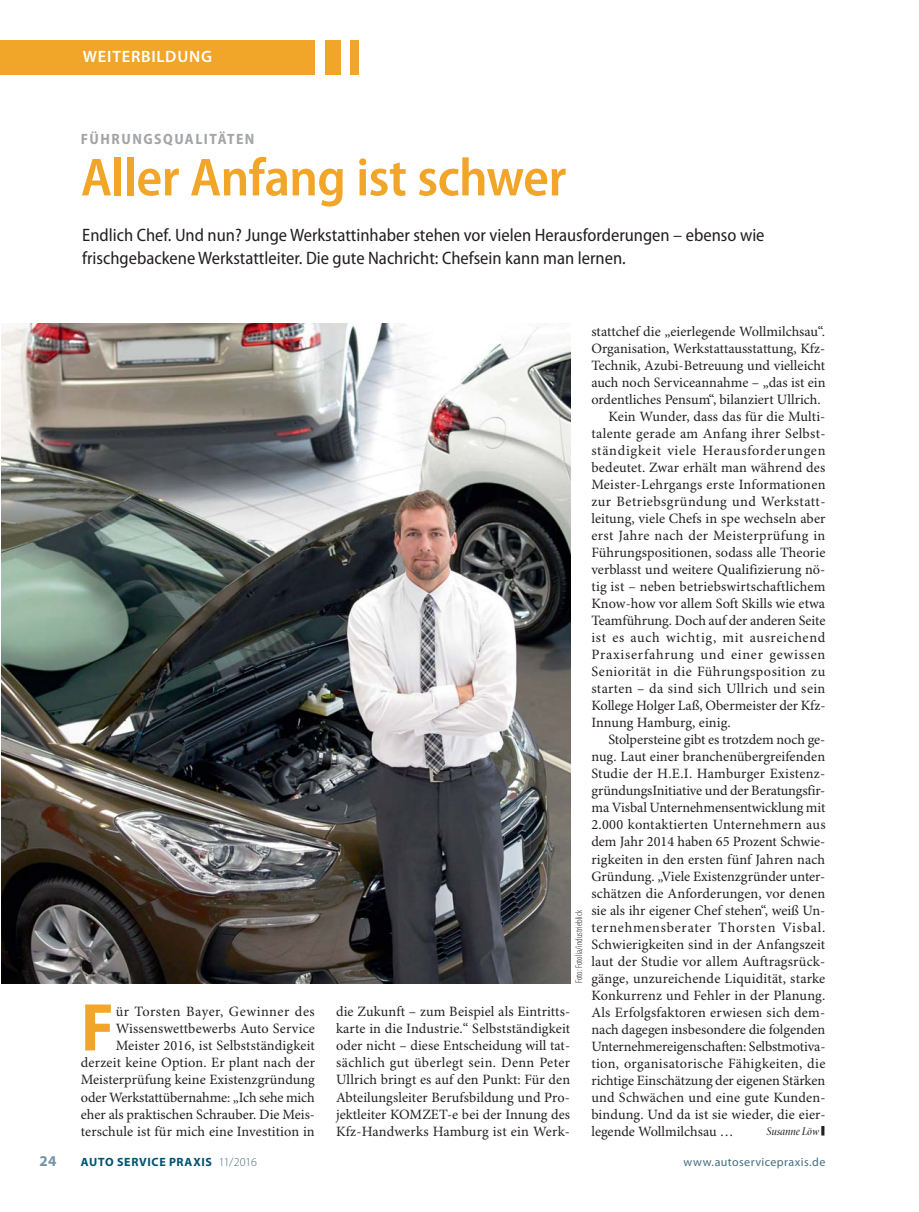
<style>
.page{position:relative;width:919px;height:1212px;background:#fff}
.page>*{position:absolute;margin:0;border:0;box-sizing:border-box;transform-origin:0 0}
.t1{font:700 semi-condensed 68.1px "Myriad Pro";color:#f2a629}
.t2{font:600 semi-condensed 54px "Myriad Pro";letter-spacing:-.015em;color:#f2a629}
.t3{font:32.7px "Minion Pro";color:#231f20;scale:.33 1}
.t4{font:semi-condensed 18px/22.5px "Myriad Pro";color:#231f20}
.t5{font:600 16.5px "Myriad Pro";letter-spacing:.045em;color:#fff}
.t6{font:700 semi-condensed 15px "Myriad Pro";letter-spacing:.1em;color:#a4a5a7}
.t7{font:700 15px "Myriad Pro";color:#7294a5}
.t8{font:14.25px/17px "Minion Pro";letter-spacing:.005em;color:#231f20;text-align:justify}
.t9{font:14.25px "Minion Pro";letter-spacing:.05em;color:#231f20}
.t10{font:14.25px "Minion Pro";letter-spacing:.025em;color:#231f20}
.t11{font:14.25px "Minion Pro";letter-spacing:.03em;color:#231f20}
.t12{font:14.25px "Minion Pro";letter-spacing:.035em;color:#231f20}
.t13{font:14.25px "Minion Pro";letter-spacing:.045em;color:#231f20}
.t14{font:700 12px "Myriad Pro";letter-spacing:.055em;color:#005273}
.t15{font:12px "Myriad Pro";letter-spacing:.035em;color:#476e7f}
.t16{font:12px "Minion Pro Medium Cn It Disp";color:#231f20}
.t17{font:300 condensed 9.75px "Myriad Pro";color:#231f20}
.s1{font-weight:300;color:#476e7f}
</style>
<div class="page">
<div style="left:350px;top:40px;width:8px;height:34px;background:#f2a629"></div>
<div style="left:325px;top:40px;width:15px;height:34px;background:#f2a629"></div>
<div style="left:0;top:40px;width:315px;height:34px;background:#f2a629"></div>
<img style="left:1px;top:323px;width:569px;height:660px">
<p class="t5" style="left:83px;top:47px;width:131px">WEITERBILDUNG</p>
<p class="t6" style="left:81px;top:133px;width:175px">FÜHRUNGSQUALITÄTEN</p>
<h2 class="t2" style="left:81px;top:145px;width:487px">Aller Anfang ist schwer</h2>
<p class="t4" style="left:82px;top:226px;width:683px">Endlich Chef. Und nun? Junge Werkstattinhaber stehen vor vielen Herausforderungen – ebenso wie frischgebackene Werkstattleiter. Die gute Nachricht: Chefsein kann man lernen.</p>
<h1 class="t1" style="left:81px;top:1002px;width:35px">F</h1>
<p class="t8" style="left:81px;top:1004px;width:236px;text-align:right">ür Torsten Bayer, Gewinner des Wissenswettbewerbs Auto Service Meister 2016, ist Selbstständigkeit derzeit keine Option. Er plant nach der Meisterprüfung keine Existenzgründung oder Werkstattübernahme: „Ich sehe mich eher als praktischen Schrauber. Die Meis&shy;terschule ist für mich eine Investition in</p>
<p class="t17" style="left:573px;top:983px;width:74px;rotate:-90deg">Foto: Fotolia/industrieblick</p>
<p class="t8" style="left:336px;top:1004px;width:235px">die Zukunft – zum Beispiel als Eintritts&shy;karte in die Industrie.“ Selbstständigkeit oder nicht – diese Entscheidung will tat&shy;sächlich gut überlegt sein. Denn Peter Ullrich bringt es auf den Punkt: Für den Abteilungsleiter Berufsbildung und Pro&shy;jektleiter KOMZET-e bei der Innung des Kfz-Handwerks Hamburg ist ein Werk-</p>
<p class="t8" style="left:591px;top:324px;width:235px">stattchef die „eierlegende Wollmilchsau“.</p>
<p class="t8" style="left:591px;top:341px;width:235px">Organisation, Werkstattausstattung, Kfz-</p>
<p class="t8" style="left:591px;top:358px;width:235px">Technik, Azubi-Betreuung und vielleicht</p>
<p class="t8" style="left:591px;top:375px;width:235px">auch noch Serviceannahme – „das ist ein</p>
<p class="t8" style="left:591px;top:392px;width:231px">ordentliches Pensum“, bilanziert Ullrich.</p>
<p class="t8" style="left:608px;top:409px;width:218px">Kein Wunder, dass das für die Multi-</p>
<p class="t8" style="left:591px;top:426px;width:235px">talente gerade am Anfang ihrer Selbst-</p>
<p class="t9" style="left:591px;top:445px;width:235px">ständigkeit viele Herausforderungen</p>
<p class="t8" style="left:591px;top:460px;width:235px">bedeutet. Zwar erhält man während des</p>
<p class="t8" style="left:591px;top:477px;width:235px">Meister-Lehrgangs erste Informationen</p>
<p class="t12" style="left:591px;top:496px;width:235px">zur Betriebsgründung und Werkstatt-</p>
<p class="t8" style="left:591px;top:511px;width:235px">leitung, viele Chefs in spe wechseln aber</p>
<p class="t11" style="left:591px;top:530px;width:235px">erst Jahre nach der Meisterprüfung in</p>
<p class="t8" style="left:591px;top:545px;width:235px">Führungspositionen, sodass alle Theorie</p>
<p class="t8" style="left:591px;top:562px;width:235px">verblasst und weitere Qualifizierung nö-</p>
<p class="t8" style="left:591px;top:579px;width:235px">tig ist – neben betriebswirtschaftlichem</p>
<p class="t8" style="left:591px;top:596px;width:235px">Know-how vor allem Soft Skills wie etwa</p>
<p class="t8" style="left:591px;top:613px;width:235px">Teamführung. Doch auf der anderen Seite</p>
<p class="t13" style="left:591px;top:632px;width:235px">ist es auch wichtig, mit ausreichend</p>
<p class="t9" style="left:591px;top:649px;width:235px">Praxis erfahrung und einer gewissen</p>
<p class="t11" style="left:591px;top:666px;width:235px">Seniorität in die Führungsposition zu</p>
<p class="t10" style="left:591px;top:683px;width:235px">starten – da sind sich Ullrich und sein</p>
<p class="t8" style="left:591px;top:698px;width:235px">Kollege Holger Laß, Obermeister der Kfz-</p>
<p class="t8" style="left:591px;top:715px;width:141px">Innung Ham burg, einig.</p>
<p class="t8" style="left:608px;top:732px;width:218px">Stolpersteine gibt es trotzdem noch ge-</p>
<p class="t8" style="left:591px;top:749px;width:235px">nug. Laut einer branchenübergreifenden</p>
<p class="t8" style="left:591px;top:767px;width:235px">Studie der H.E.I. Hamburger Existenz-</p>
<p class="t8" style="left:591px;top:784px;width:235px">gründungsInitiative und der Beratungsfir-</p>
<p class="t8" style="left:591px;top:801px;width:235px">ma Visbal Unternehmensentwicklung mit</p>
<p class="t8" style="left:591px;top:818px;width:236px">2.000 kontaktierten Unternehmern aus</p>
<p class="t8" style="left:591px;top:835px;width:235px">dem Jahr 2014 haben 65 Prozent Schwie-</p>
<p class="t8" style="left:591px;top:852px;width:235px">rigkeiten in den ersten fünf Jahren nach</p>
<p class="t8" style="left:591px;top:869px;width:235px">Gründung. „Viele Existenzgründer unter-</p>
<p class="t8" style="left:591px;top:886px;width:235px">schätzen die Anforderungen, vor denen</p>
<p class="t8" style="left:591px;top:903px;width:235px">sie als ihr eigener Chef stehen“, weiß Un-</p>
<p class="t9" style="left:591px;top:921px;width:235px">ternehmensberater Thorsten Visbal.</p>
<p class="t8" style="left:591px;top:937px;width:235px">Schwierigkeiten sind in der Anfangszeit</p>
<p class="t8" style="left:591px;top:954px;width:235px">laut der Studie vor allem Auftragsrück-</p>
<p class="t8" style="left:591px;top:971px;width:235px">gänge, unzureichende Liquidität, starke</p>
<p class="t8" style="left:591px;top:988px;width:235px">Konkurrenz und Fehler in der Planung.</p>
<p class="t8" style="left:591px;top:1005px;width:235px">Als Erfolgsfaktoren erwiesen sich dem-</p>
<p class="t8" style="left:591px;top:1022px;width:235px">nach dagegen insbesondere die folgenden</p>
<p class="t8" style="left:591px;top:1039px;width:235px">Unternehmereigenschaften: Selbstmotiva-</p>
<p class="t10" style="left:591px;top:1057px;width:235px">tion, organisatorische Fähigkeiten, die</p>
<p class="t8" style="left:591px;top:1073px;width:235px">richtige Einschätzung der eigenen Stärken</p>
<p class="t8" style="left:591px;top:1090px;width:236px">und Schwächen und eine gute Kunden-</p>
<p class="t8" style="left:591px;top:1107px;width:235px">bindung. Und da ist sie wieder, die eier-</p>
<p class="t8" style="left:591px;top:1124px;width:144px">legende Wollmilchsau …</p>
<p class="t16" style="left:766px;top:1124px;width:54px">Susanne Löw</p>
<h3 class="t3" style="left:820px;top:1116px;width:15px">■</h3>
<p class="t7" style="left:39px;top:1152px;width:19px">24</p>
<p class="t14" style="left:81px;top:1154px;width:178px">AUTO SERVICE PRAXIS <span class="s1">11/2016</span></p>
<p class="t15" style="left:683px;top:1154px;width:143px">www.autoservicepraxis.de</p>
</div>
